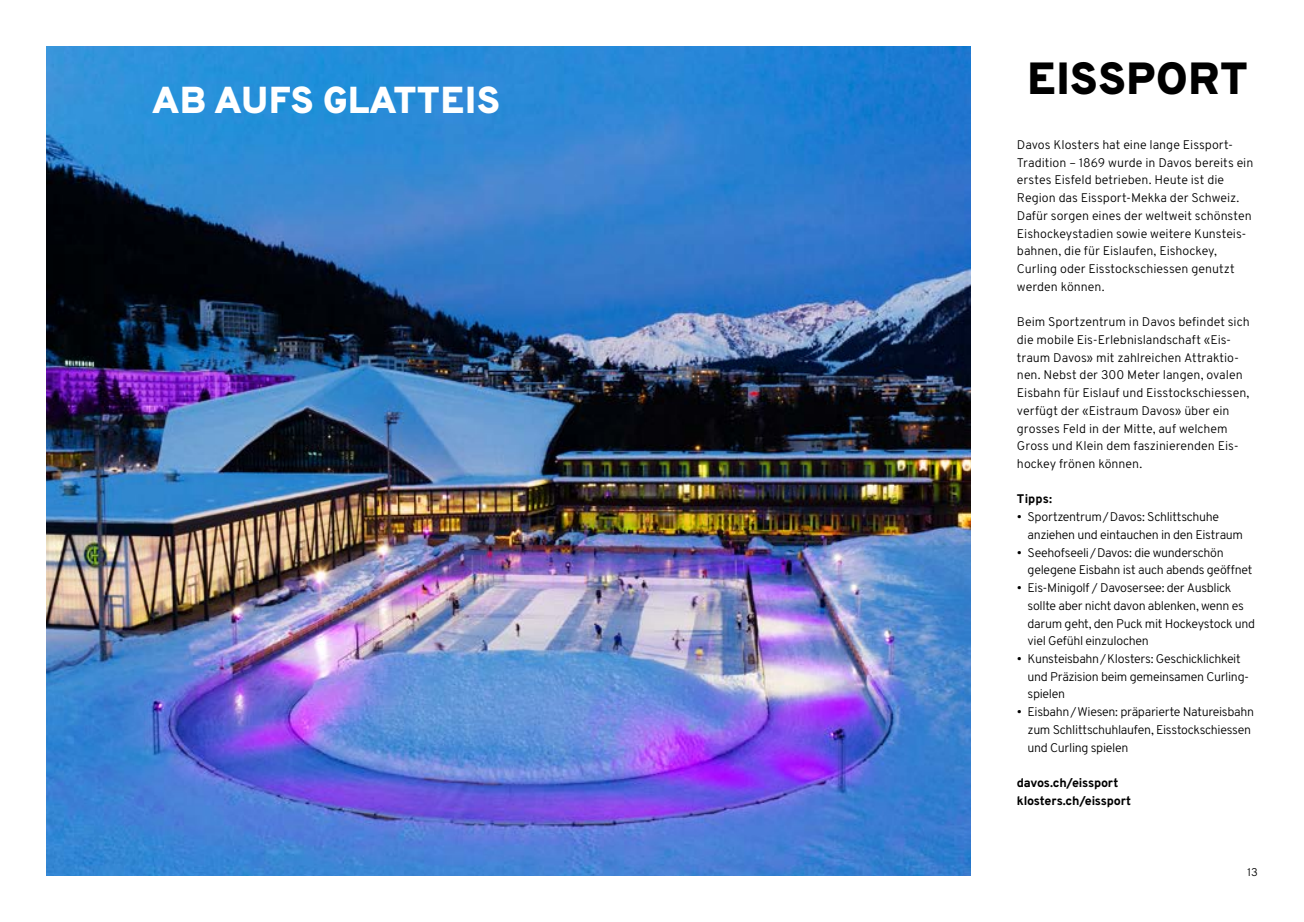
<style>
.page{position:relative;width:1304px;height:922px;background:#fff}
.page>*{position:absolute;margin:0;border:0;box-sizing:border-box;transform-origin:0 0}
.t1{font:800 45px "Overpass";color:#000}
.t2{font:800 37.5px "Overpass";letter-spacing:.01em;color:#fff}
.t3{font:300 12.5px/17.8px "Overpass";letter-spacing:-.01em;color:#000}
.t4{font:800 12.5px/17.8px "Overpass";letter-spacing:-.02em;color:#000}
.t5{font:300 11.25px "Overpass";color:#000}
</style>
<div class="page">
<img style="left:46px;top:46px;width:925px;height:829px">
<h2 class="t2" style="left:152px;top:77px;width:350px">AB AUFS GLATTEIS</h2>
<h1 class="t1" style="left:1027px;top:50px;width:222px">EISSPORT</h1>
<p class="t3" style="left:1017px;top:136px;width:238px">Davos Klosters hat eine lange Eissport-Tradition – 1869 wurde in Davos bereits ein erstes Eisfeld betrieben. Heute ist die Region das Eissport-Mekka der Schweiz.<br>Dafür sorgen eines der weltweit schönsten Eishockeystadien sowie weitere Kunsteis&shy;bahnen, die für Eislaufen, Eishockey, Curling oder Eisstockschiessen genutzt werden können.</p>
<p class="t3" style="left:1017px;top:313px;width:234px">Beim Sportzentrum in Davos befindet sich die mobile Eis-Erlebnislandschaft «Eis&shy;traum Davos» mit zahlreichen Attraktio&shy;nen. Nebst der 300 Meter langen, ovalen Eisbahn für Eislauf und Eisstockschiessen, verfügt der «Eistraum Davos» über ein grosses Feld in der Mitte, auf welchem Gross und Klein dem faszinierenden Eis&shy;hockey frönen können.</p>
<p class="t4" style="left:1017px;top:490px;width:37px">Tipps:</p>
<p class="t3" style="left:1028px;top:508px;width:217px;text-indent:-11px">• Sportzentrum/Davos: Schlittschuhe anziehen und eintauchen in den Eistraum</p>
<p class="t3" style="left:1028px;top:543px;width:226px;text-indent:-11px">• Seehofseeli/Davos: die wunderschön gelegene Eisbahn ist auch abends geöffnet</p>
<p class="t3" style="left:1028px;top:578px;width:229px;text-indent:-11px">• Eis-Minigolf / Davosersee: der Ausblick sollte aber nicht davon ablenken, wenn es darum geht, den Puck mit Hockeystock und viel Gefühl einzulochen</p>
<p class="t3" style="left:1028px;top:649px;width:223px;text-indent:-11px">• Kunsteisbahn/Klosters: Geschicklichkeit und Präzision beim gemeinsamen Curling&shy;spielen</p>
<p class="t3" style="left:1028px;top:702px;width:228px;text-indent:-11px">• Eisbahn/Wiesen: präparierte Natureisbahn zum Schlittschuhlaufen, Eisstockschiessen und Curling spielen</p>
<p class="t4" style="left:1017px;top:773px;width:116px">davos.ch/eissport klosters.ch/eissport</p>
<p class="t5" style="left:1247px;top:864px;width:12px">13</p>
</div>
